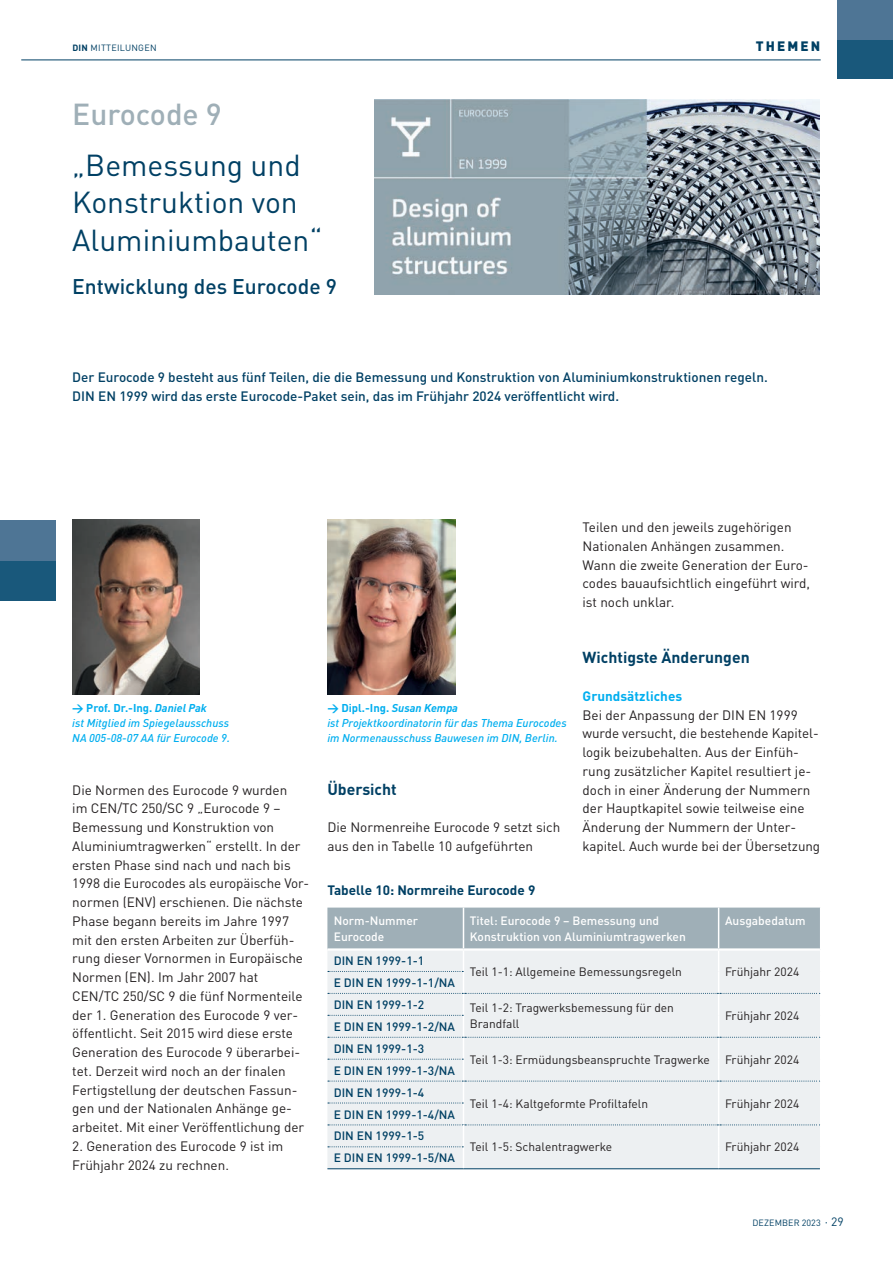
<style>
.page{position:relative;width:893px;height:1263px;background:#fff}
.page>*{position:absolute;margin:0;border:0;box-sizing:border-box;transform-origin:0 0}
.HAUPT-UEB-1{font:30px/37.5px "DINOT";color:#004064}
.HAUPT-UEB-1-2{font:500 30px "DINOT";color:#9fafb7}
.HAUPT-UEB-2{font:500 21px "DINOT";color:#004064}
.Zwischenhead_1{font:700 15.75px "DINOT";color:#004064}
.Fließtext{font:13.5px/18.8px "DINOT";color:#231f20}
.Fließtext_Einleitung{font:500 13.5px/18.8px "DINOT";color:#004064}
.Tabelle_Ueberschrift{font:700 13.5px "DINOT";color:#004064}
.Zwischenhead_2_cyan{font:700 13.5px "DINOT";color:#00aeef}
.t1{font:900 13.5px "DINOT";letter-spacing:.16em;color:#004064}
.Tabelleneintrag_Zellen{font:12px/15.8px "DINOT";color:#231f20}
.Tabelleneintrag_Zellen-2{font:500 12px "DINOT";color:#004064}
.Tabellenkopf_Zellen{font:500 12px/15.8px "DINOT";color:#fff}
.BU-Portrait_fließ__cyan{font:italic 500 11.25px/15px "DINOT";color:#00aeef}
.BU-Portrait_Name__cyan{font:700 11.25px "DINOT";color:#00aeef}
.BU-Portrait_Name__cyan-2{font:italic 700 11.25px "DINOT";color:#00aeef}
.t2{font:9px "DINOT";letter-spacing:.01em;color:#004064}
.t3{font:9px "DINOT";letter-spacing:.03em;color:#004064}
.s1{font-weight:700}
.s2{font-style:italic}
.s3{font-style:normal}
.s4{font-size:12px}
</style>
<div class="page">
<hr style="left:21px;top:60px;width:800px;height:1px;background:#004064">
<div style="left:838px;top:0;width:55px;height:79px;background:#19587b"></div>
<div style="left:838px;top:0;width:55px;height:39px;background:#4e7595"></div>
<img style="left:72px;top:520px;width:128px;height:175px">
<div style="left:0;top:560px;width:55px;height:41px;background:#19587b"></div>
<div style="left:0;top:520px;width:55px;height:40px;background:#4e7595"></div>
<img style="left:327px;top:520px;width:128px;height:175px">
<img style="left:374px;top:100px;width:446px;height:194px">
<svg style="left:327px;top:907px;width:494px;height:262px;background:#dee4e7"></svg>
<p class="t3" style="left:72px;top:42px;width:86px"><span class="s1">DIN</span> MITTEILUNGEN</p>
<p class="t1" style="left:756px;top:37px;width:66px">THEMEN</p>
<p class="HAUPT-UEB-1-2" style="left:72px;top:95px;width:151px">Eurocode 9</p>
<p class="HAUPT-UEB-1" style="left:72px;top:146px;width:252px">„Bemessung und<br>Konstruktion von<br>Aluminiumbauten“</p>
<p class="HAUPT-UEB-2" style="left:72px;top:273px;width:266px">Entwicklung des Eurocode 9</p>
<p class="Fließtext_Einleitung" style="left:72px;top:367px;width:697px">Der Eurocode 9 besteht aus fünf Teilen, die die Bemessung und Konstruktion von Aluminiumkonstruktionen regeln.<br>DIN EN 1999 wird das erste Eurocode-Paket sein, das im Frühjahr 2024 veröffentlicht wird.</p>
<p class="BU-Portrait_Name__cyan" style="left:72px;top:701px;width:136px"><span class="s2">→</span> Prof. Dr.-Ing. <span class="s2">Daniel Pak</span></p>
<p class="BU-Portrait_fließ__cyan" style="left:72px;top:715px;width:159px">ist Mitglied im Spiegelausschuss<br>NA 005-08-07 AA für Eurocode 9.</p>
<p class="Fließtext" style="left:72px;top:780px;width:238px">Die Normen des Eurocode 9 wurden<br>im CEN/TC 250/SC 9 „Eurocode 9 – -Bemessung und Konstruktion von Aluminiumtragwerken“ erstellt. In der ersten Phase sind nach und nach bis 1998 die Eurocodes als europäische Vor&shy;normen (ENV) erschienen. Die nächste Phase begann bereits im Jahre 1997 mit den ersten Arbeiten zur Überfüh&shy;rung dieser Vornormen in -Europäische Normen (EN). Im Jahr 2007 hat<br>CEN/TC 250/SC 9 die fünf Normenteile der 1. Generation des Eurocode 9 ver&shy;öffentlicht. Seit 2015 wird diese erste Generation des Eurocode 9 überarbei&shy;tet. Derzeit wird noch an der finalen Fertigstellung der deutschen Fassun&shy;gen und der Nationalen Anhänge ge&shy;arbeitet. M it einer Veröffentlichung der</p>
<p class="Fließtext" style="left:72px;top:1136px;width:212px">2. Generation des Eurocode 9 ist im<br>Frühjahr 2024 zu rechnen.</p>
<p class="Fließtext" style="left:583px;top:518px;width:229px">Teilen und den jeweils zugehörigen<br>Nationalen Anhängen zusammen.<br>Wann die zweite Generation der Euro&shy;codes bauaufsichtlich eingeführt wird, ist noch unklar.</p>
<p class="BU-Portrait_Name__cyan-2" style="left:327px;top:701px;width:132px">→ <span class="s3">Dipl.-Ing.</span> Susan Kempa</p>
<p class="BU-Portrait_fließ__cyan" style="left:327px;top:715px;width:241px">ist Projektkoordinatorin für das Thema Eurocodes im Normenausschuss Bauwesen im DIN, Berlin.</p>
<p class="Zwischenhead_1" style="left:327px;top:779px;width:71px">Übersicht</p>
<p class="Fließtext" style="left:327px;top:818px;width:234px">Die Normenreihe Eurocode 9 setzt sich aus den in Tabelle 10 aufgeführten</p>
<p class="Zwischenhead_1" style="left:583px;top:647px;width:169px">Wichtigste Änderungen</p>
<p class="Zwischenhead_2_cyan" style="left:583px;top:687px;width:101px">Grundsätzliches</p>
<p class="Fließtext" style="left:583px;top:705px;width:239px">Bei der Anpassung der DIN EN 1999 wurde versucht, die bestehende Kapitel&shy;logik beizubehalten. Aus der Einfüh&shy;rung zusätzlicher Kapitel resultiert je&shy;doch in einer Änderung der Nummern der Hauptkapitel sowie teilweise eine Änderung der Nummern der Unter&shy;kapitel. Auch wurde bei der Übersetzung</p>
<p class="Tabelle_Ueberschrift" style="left:327px;top:881px;width:209px">Tabelle 10: Normreihe Eurocode 9</p>
<p class="Tabellenkopf_Zellen" style="left:334px;top:913px;width:86px">Norm-Nummer -Eurocode</p>
<p class="Tabellenkopf_Zellen" style="left:470px;top:913px;width:217px">Titel: Eurocode 9 – Bemessung und<br>Konstruktion von Aluminiumtragwerken</p>
<p class="Tabellenkopf_Zellen" style="left:725px;top:913px;width:82px">Ausgabedatum</p>
<p class="Tabelleneintrag_Zellen-2" style="left:334px;top:953px;width:92px">DIN EN 1999-1-1</p>
<p class="Tabelleneintrag_Zellen" style="left:470px;top:964px;width:214px">Teil 1-1: Allgemeine Bemessungsregeln</p>
<p class="Tabelleneintrag_Zellen" style="left:725px;top:964px;width:76px">Frühjahr 2024</p>
<p class="Tabelleneintrag_Zellen-2" style="left:334px;top:975px;width:123px">E DIN EN 1999-1-1/NA</p>
<p class="Tabelleneintrag_Zellen-2" style="left:334px;top:997px;width:92px">DIN EN 1999-1-2</p>
<p class="Tabelleneintrag_Zellen" style="left:470px;top:999px;width:206px">Teil 1-2: Tragwerksbemessung für den<br>Brandfall</p>
<p class="Tabelleneintrag_Zellen" style="left:725px;top:1007px;width:76px">Frühjahr 2024</p>
<p class="Tabelleneintrag_Zellen-2" style="left:334px;top:1019px;width:123px">E DIN EN 1999-1-2/NA</p>
<p class="Tabelleneintrag_Zellen-2" style="left:334px;top:1041px;width:92px">DIN EN 1999-1-3</p>
<p class="Tabelleneintrag_Zellen-2" style="left:334px;top:1063px;width:123px">E DIN EN 1999-1-3/NA</p>
<p class="Tabelleneintrag_Zellen-2" style="left:334px;top:1084px;width:92px">DIN EN 1999-1-4</p>
<p class="Tabelleneintrag_Zellen-2" style="left:334px;top:1106px;width:123px">E DIN EN 1999-1-4/NA</p>
<p class="Tabelleneintrag_Zellen-2" style="left:334px;top:1128px;width:92px">DIN EN 1999-1-5</p>
<p class="Tabelleneintrag_Zellen-2" style="left:334px;top:1150px;width:123px">E DIN EN 1999-1-5/NA</p>
<p class="Tabelleneintrag_Zellen" style="left:470px;top:1051px;width:241px">Teil 1-3: Ermüdungsbeanspruchte Tragwerke</p>
<p class="Tabelleneintrag_Zellen" style="left:725px;top:1051px;width:76px">Frühjahr 2024</p>
<p class="Tabelleneintrag_Zellen" style="left:470px;top:1095px;width:180px">Teil 1-4: Kaltgeformte Profiltafeln</p>
<p class="Tabelleneintrag_Zellen" style="left:725px;top:1095px;width:76px">Frühjahr 2024</p>
<p class="Tabelleneintrag_Zellen" style="left:470px;top:1139px;width:144px">Teil 1-5: Schalentragwerke</p>
<p class="Tabelleneintrag_Zellen" style="left:725px;top:1139px;width:76px">Frühjahr 2024</p>
<p class="t2" style="left:752px;top:1217px;width:93px">Dezember 2023 <span class="s4">· 29</span></p>
</div>
